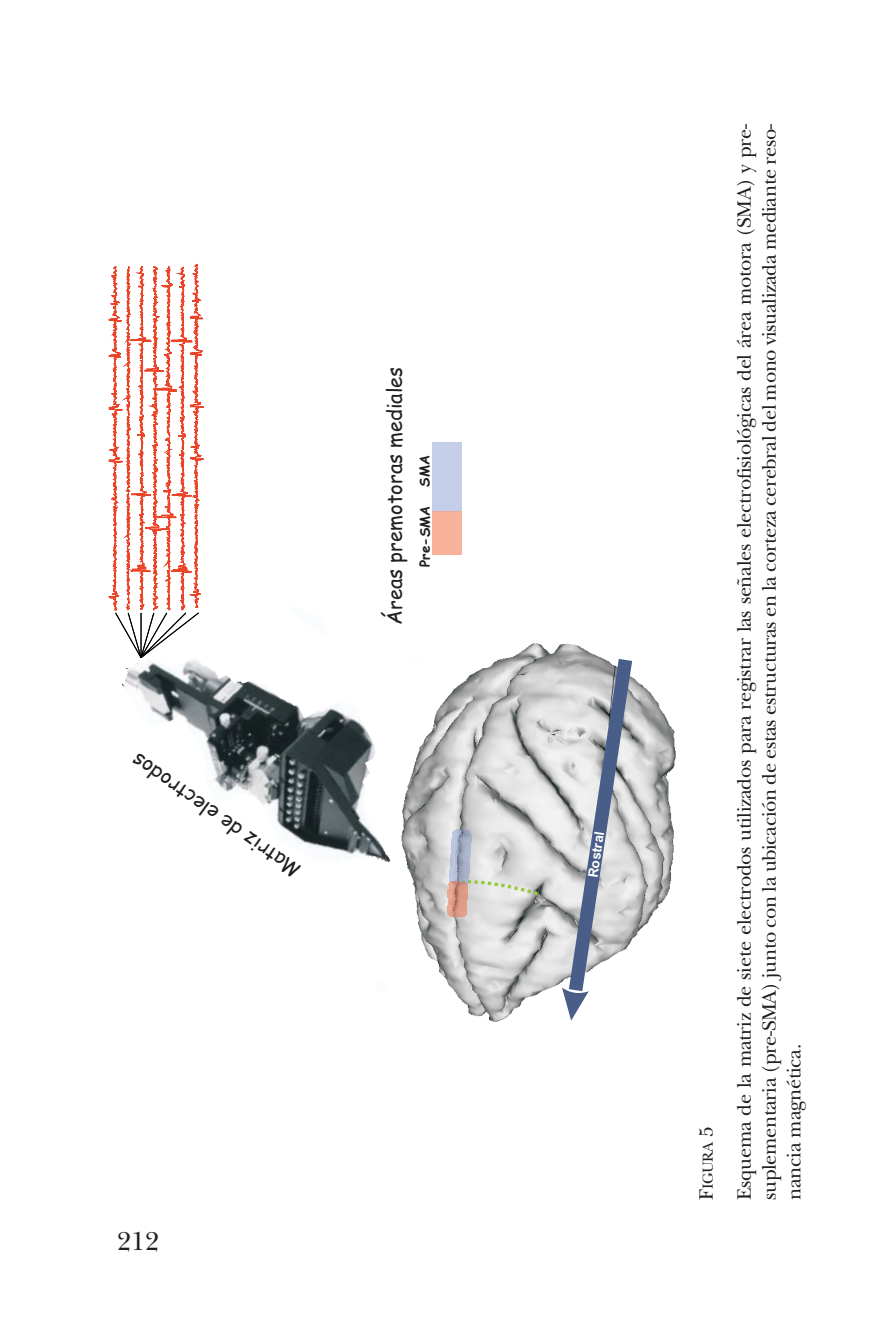
<style>
.page{position:relative;width:893px;height:1340px;background:#fff}
.page>*{position:absolute;margin:0;border:0;box-sizing:border-box;transform-origin:0 0}
.t1{font:27px "New Baskerville";color:#231f20}
.t2{font:20.25px/24.8px "New Baskerville";letter-spacing:-.015em;color:#231f20;text-align:justify}
.t3{font:20.25px "Comic Sans MS";color:#231f20}
.t4{font:15.3px "New Baskerville";color:#231f20}
.t5{font:700 13.5px "Comic Sans MS";color:#231f20}
.t6{font:700 13.5px "Arial";color:#fff}
.s1{font-size:20.25px}
</style>
<div class="page">
<img style="left:122px;top:659px;width:269px;height:204px">
<img style="left:401px;top:640px;width:275px;height:382px">
<img style="left:453px;top:830px;width:16px;height:2px">
<img style="left:449px;top:914px;width:18px;height:2px">
<svg style="left:447px;top:832px;width:95px;height:82px"></svg>
<svg style="left:560px;top:644px;width:81px;height:376px"></svg>
<svg style="left:109px;top:264px;width:94px;height:394px"></svg>
<p class="t3" style="left:291px;top:882px;width:202px;rotate:-145deg">Matriz de electrodos</p>
<p class="t3" style="left:383px;top:624px;width:260px;rotate:-90deg">Áreas premotoras mediales</p>
<p class="t5" style="left:418px;top:486px;width:33px;rotate:-90deg">SMA</p>
<p class="t5" style="left:419px;top:567px;width:62px;rotate:-90deg">Pre-SMA</p>
<h1 class="t1" style="left:117px;top:1231px;width:44px">212</h1>
<p class="t6" style="left:585px;top:876px;width:48px;rotate:-82deg">Rostral</p>
<p class="t4" style="left:702px;top:1199px;width:75px;rotate:-90deg"><span class="s1">F</span>IGURA <span class="s1">5</span></p>
<p class="t2" style="left:734px;top:1199px;width:1076px;rotate:-90deg">Esquema de la matriz de siete electrodos utilizados para registrar las señales electrofisiológicas del área motora (SMA) y pre&shy;suplementaria (pre-SMA) junto con la ubicación de estas estructuras en la corteza cerebral del mono visualizada mediante reso&shy;nancia magnética.</p>
</div>
